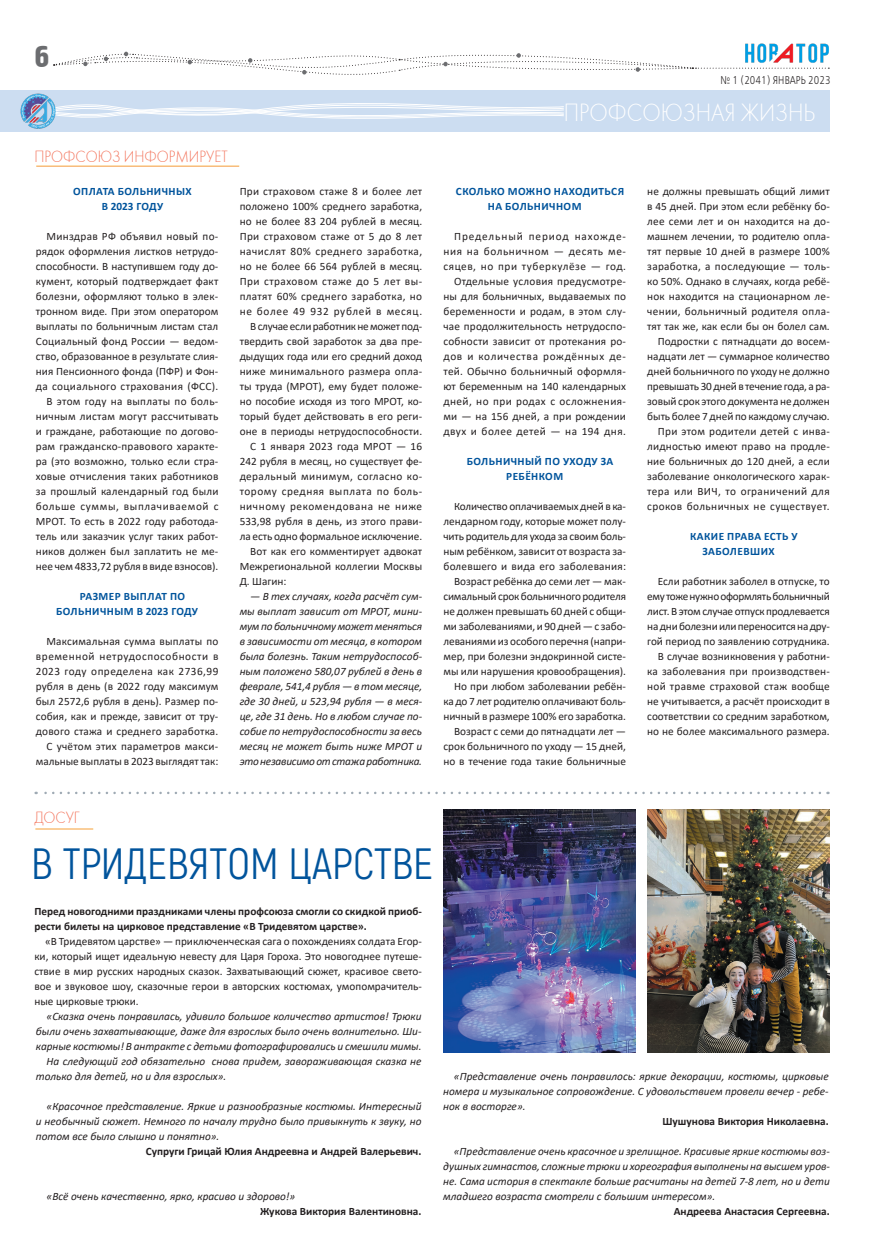
<style>
.page{position:relative;width:883px;height:1251px;background:#fff}
.page>*{position:absolute;margin:0;border:0;box-sizing:border-box;transform-origin:0 0}
.Заголовок_4{font:43.75px "Akrobat";color:#01549c}
.загловок_3{font:30.12px "Hermes CTT";color:#6c6d70;scale:1.05 1}
.заголовок_панорамы{font:25.88px "Futura Light C";color:#fff;scale:.89 1}
.заголовок_панорамы-2{font:16.88px "Futura Light C";color:#f37259;scale:.89 1}
.t1{font:11.25px/15px "Calibri";letter-spacing:.005em;color:#231f20;text-align:justify}
.t2{font:italic 11.25px/15px "Calibri";color:#231f20;text-align:justify}
.t3{font:700 11.25px/15px "Calibri";color:#231f20}
.t4{font:700 11.25px/15px "Calibri";letter-spacing:.04em;color:#01549c}
.заголовок_панорамы-3{font:11.25px "Free Set C";letter-spacing:.01em;color:#231f20;scale:.8 1}
.t5{font:700 11.25px "Calibri";letter-spacing:.005em;color:#01549c}
</style>
<div class="page">
<svg style="left:54px;top:51px;width:775px;height:24px"></svg>
<img style="left:744px;top:43px;width:85px;height:23px">
<svg style="left:36px;top:792px;width:783px;height:2px"></svg>
<div style="left:0;top:90px;width:829px;height:42px;background:#ccddf1"></div>
<img style="left:20px;top:93px;width:35px;height:35px">
<svg style="left:55px;top:103px;width:509px;height:16px"></svg>
<hr style="left:34px;top:827px;width:61px;height:4px;background:#fff463;opacity:.75">
<hr style="left:35px;top:164px;width:206px;height:4px;background:#fff463;opacity:.75">
<img style="left:647px;top:809px;width:182px;height:243px">
<img style="left:443px;top:809px;width:192px;height:243px">
<p class="загловок_3" style="left:35px;top:40px;width:15px">6</p>
<p class="заголовок_панорамы-2" style="left:34px;top:148px;width:218px">ПРОФСОЮЗ ИНФОРМИРУЕТ</p>
<p class="t4" style="left:73px;top:184px;width:120px">ОПЛАТА БОЛЬНИЧНЫХ</p>
<p class="t5" style="left:102px;top:198px;width:63px">В 2023 ГОДУ</p>
<p class="t1" style="left:36px;top:228px;width:184px;text-indent:11px">Минздрав РФ объявил новый по&shy;рядок оформления листков нетрудо&shy;способности. В наступившем году до&shy;кумент, который подтверждает факт болезни, оформляют только в элек&shy;тронном виде. При этом оператором выплаты по больничным листам стал Социальный фонд России — ведом&shy;ство, образованное в результате слия&shy;ния Пенсионного фонда (ПФР) и Фон&shy;да социального страхования (ФСС).</p>
<p class="t1" style="left:36px;top:393px;width:184px;text-indent:11px">В этом году на выплаты по боль&shy;ничным листам могут рассчитывать и граждане, работающие по догово&shy;рам гражданско-правового характе&shy;ра (это возможно, только если стра&shy;ховые отчисления таких работников за прошлый календарный год были больше суммы, выплачиваемой с МРОТ. То есть в 2022 году работода&shy;тель или заказчик услуг таких работ&shy;ников должен был заплатить не ме&shy;нее чем 4833,72 рубля в виде взносов).</p>
<p class="t4" style="left:56px;top:589px;width:143px;text-indent:24px">РАЗМЕР ВЫПЛАТ ПО<br>БОЛЬНИЧНЫМ В 2023 ГОДУ</p>
<p class="t1" style="left:36px;top:633px;width:184px;text-indent:11px">Максимальная сумма выплаты по временной нетрудоспособности в 2023 году определена как 2736,99 рубля в день (в 2022 году максимум был 2572,6 рубля в день). Размер по&shy;собия, как и прежде, зависит от тру&shy;дового стажа и среднего заработка.</p>
<p class="t1" style="left:36px;top:738px;width:184px;text-align:right">С учётом этих параметров макси&shy;мальные выплаты в 2023 выглядят так:</p>
<p class="t1" style="left:239px;top:183px;width:184px">При страховом стаже 8 и более лет положено 100% среднего заработка, но не более 83 204 рублей в месяц.</p>
<p class="t1" style="left:239px;top:228px;width:184px">При страховом стаже от 5 до 8 лет начислят 80% среднего заработка, но не более 66 564 рублей в месяц.</p>
<p class="t1" style="left:239px;top:273px;width:184px">При страховом стаже до 5 лет вы&shy;платят 60% среднего заработка, но не более 49 932 рублей в месяц.</p>
<p class="t1" style="left:239px;top:318px;width:184px;text-indent:11px">В случае если работник не может под&shy;твердить свой заработок за два пре&shy;дыдущих года или его средний доход ниже минимального размера опла&shy;ты труда (МРОТ), ему будет положе&shy;но пособие исходя из того МРОТ, ко&shy;торый будет действовать в его реги&shy;оне в периоды нетрудоспособности.</p>
<p class="t1" style="left:239px;top:438px;width:184px;text-indent:11px">С 1 января 2023 года МРОТ — 16<br>242 рубля в месяц, но существует фе&shy;деральный минимум, согласно ко&shy;торому средняя выплата по боль&shy;ничному рекомендована не ниже 533,98 рубля в день, из этого прави&shy;ла есть одно формальное исключение.</p>
<p class="t1" style="left:239px;top:543px;width:184px;text-indent:11px">Вот как его комментирует адвокат Межрегиональной коллегии Москвы Д. Шагин:</p>
<p class="t2" style="left:239px;top:588px;width:184px;text-indent:11px">— В тех случаях, когда расчёт сум&shy;мы выплат зависит от МРОТ, мини&shy;мум по больничному может меняться в зависимости от месяца, в котором была болезнь. Таким нетрудоспособ&shy;ным положено 580,07 рублей в день в феврале, 541,4 рубля — в том месяце, где 30 дней, и 523,94 рубля — в меся&shy;це, где 31 день. Но в любом случае по&shy;собие по нетрудоспособности за весь месяц не может быть ниже МРОТ и это независимо от стажа работника.</p>
<p class="заголовок_панорамы-3" style="left:720px;top:74px;width:139px">№ 1 (2041) ЯНВАРЬ 2023</p>
<p class="заголовок_панорамы" style="left:563px;top:99px;width:284px">ПРОФСОЮЗНАЯ ЖИЗНЬ</p>
<p class="t4" style="left:488px;top:184px;width:138px;text-indent:-32px">СКОЛЬКО МОЖНО НАХОДИТЬСЯ<br>НА БОЛЬНИЧНОМ</p>
<p class="t1" style="left:443px;top:228px;width:184px;text-indent:11px">Предельный период нахожде&shy;ния на больничном — десять ме&shy;сяцев, но при туберкулёзе — год.</p>
<p class="t1" style="left:443px;top:273px;width:184px;text-indent:11px">Отдельные условия предусмотре&shy;ны для больничных, выдаваемых по беременности и родам, в этом слу&shy;чае продолжительность нетрудоспо&shy;собности зависит от протекания ро&shy;дов и количества рождённых де&shy;тей. Обычно больничный оформля&shy;ют беременным на 140 календарных дней, но при родах с осложнения&shy;ми — на 156 дней, а при рождении двух и более детей — на 194 дня.</p>
<p class="t4" style="left:506px;top:454px;width:108px;text-indent:-39px">БОЛЬНИЧНЫЙ ПО УХОДУ ЗА<br>РЕБЁНКОМ</p>
<p class="t1" style="left:443px;top:498px;width:184px;text-indent:11px">Количество оплачиваемых дней в ка&shy;лендарном году, которые может полу&shy;чить родитель для ухода за своим боль&shy;ным ребёнком, зависит от возраста за&shy;болевшего и вида его заболевания:</p>
<p class="t1" style="left:443px;top:573px;width:184px;text-indent:11px">Возраст ребёнка до семи лет — мак&shy;симальный срок больничного родителя не должен превышать 60 дней с общи&shy;ми заболеваниями, и 90 дней — с забо&shy;леваниями из особого перечня (напри&shy;мер, при болезни эндокринной систе&shy;мы или нарушения кровообращения).</p>
<p class="t1" style="left:443px;top:678px;width:184px;text-indent:11px">Но при любом заболевании ребён&shy;ка до 7 лет родителю оплачивают боль&shy;ничный в размере 100% его заработка.</p>
<p class="t1" style="left:443px;top:723px;width:184px;text-indent:11px">Возраст с семи до пятнадцати лет — срок больничного по уходу — 15 дней, но в течение года такие больничные</p>
<p class="t1" style="left:647px;top:183px;width:184px">не должны превышать общий лимит в 45 дней. При этом если ребёнку бо&shy;лее семи лет и он находится на до&shy;машнем лечении, то родителю опла&shy;тят первые 10 дней в размере 100% заработка, а последующие — толь&shy;ко 50%. Однако в случаях, когда ребё&shy;нок находится на стационарном ле&shy;чении, больничный родителя опла&shy;тят так же, как если бы он болел сам.</p>
<p class="t1" style="left:647px;top:333px;width:184px;text-indent:11px">Подростки с пятнадцати до восем&shy;надцати лет — суммарное количество дней больничного по уходу не должно превышать 30 дней в течение года, а ра&shy;зовый срок этого документа не должен быть более 7 дней по каждому случаю.</p>
<p class="t1" style="left:647px;top:423px;width:184px;text-indent:11px">При этом родители детей с инва&shy;лидностью имеют право на продле&shy;ние больничных до 120 дней, а если заболевание онкологического харак&shy;тера или ВИЧ, то ограничений для сроков больничных не существует.</p>
<p class="t4" style="left:702px;top:529px;width:97px;text-indent:-12px">КАКИЕ ПРАВА ЕСТЬ У<br>ЗАБОЛЕВШИХ</p>
<p class="t1" style="left:647px;top:573px;width:184px;text-indent:11px">Если работник заболел в отпуске, то ему тоже нужно оформлять больничный лист. В этом случае отпуск продлевается на дни болезни или переносится на дру&shy;гой период по заявлению сотрудника.</p>
<p class="t1" style="left:647px;top:648px;width:184px;text-indent:11px">В случае возникновения у работни&shy;ка заболевания при производствен&shy;ной травме страховой стаж вообще не учитывается, а расчёт происходит в соответствии со средним заработком, но не более максимального размера.</p>
<p class="заголовок_панорамы-2" style="left:34px;top:808px;width:53px">ДОСУГ</p>
<p class="Заголовок_4" style="left:31px;top:838px;width:403px">В ТРИДЕВЯТОМ ЦАРСТВЕ</p>
<p class="t3" style="left:34px;top:904px;width:389px">Перед новогодними праздниками члены профсоюза смогли со скидкой приоб&shy;рести билеты на цирковое представление «В Тридевятом царстве».</p>
<p class="t1" style="left:34px;top:933px;width:389px;text-indent:11px">«В Тридевятом царстве» — приключенческая сага о похождениях солдата Егор&shy;ки, который ищет идеальную невесту для Царя Гороха. Это новогоднее путеше&shy;ствие в мир русских народных сказок. Захватывающий сюжет, красивое свето&shy;вое и звуковое шоу, сказочные герои в авторских костюмах, умопомрачитель&shy;ные цирковые трюки.</p>
<p class="t2" style="left:36px;top:1008px;width:387px;text-indent:11px">«Сказка очень понравилась, удивило большое количество артистов! Трюки были очень захватывающие, даже для взрослых было очень волнительно. Ши&shy;карные костюмы! В антракте с детьми фотографировались и смешили мимы.</p>
<p class="t2" style="left:36px;top:1053px;width:387px;text-indent:11px">На следующий год обязательно снова придем, завораживающая сказка не только для детей, но и для взрослых».</p>
<p class="t2" style="left:36px;top:1098px;width:387px;text-indent:11px">«Красочное представление. Яркие и разнообразные костюмы. Интересный и необычный сюжет. Немного по началу трудно было привыкнуть к звуку, но потом все было слышно и понятно».</p>
<p class="t3" style="left:146px;top:1144px;width:277px">Супруги Грицай Юлия Андреевна и Андрей Валерьевич.</p>
<p class="t2" style="left:47px;top:1188px;width:250px">«Всё очень качественно, ярко, красиво и здорово!»</p>
<p class="t3" style="left:260px;top:1204px;width:163px">Жукова Виктория Валентиновна.</p>
<p class="t2" style="left:443px;top:1068px;width:387px;text-indent:11px">«Представление очень понравилось: яркие декорации, костюмы, цирковые номера и музыкальное сопровождение. С удовольствием провели вечер - ребе&shy;нок в восторге».</p>
<p class="t3" style="left:662px;top:1114px;width:168px">Шушунова Виктория Николаевна.</p>
<p class="t2" style="left:443px;top:1143px;width:388px;text-indent:11px">«Представление очень красочное и зрелищное. Красивые яркие костюмы воз&shy;душных гимнастов, сложные трюки и хореография выполнены на высшем уров&shy;не. Сама история в спектакле больше расчитаны на детей 7-8 лет, но и дети младшего возраста смотрели с большим интересом».</p>
<p class="t3" style="left:673px;top:1204px;width:157px">Андреева Анастасия Сергеевна.</p>
</div>
